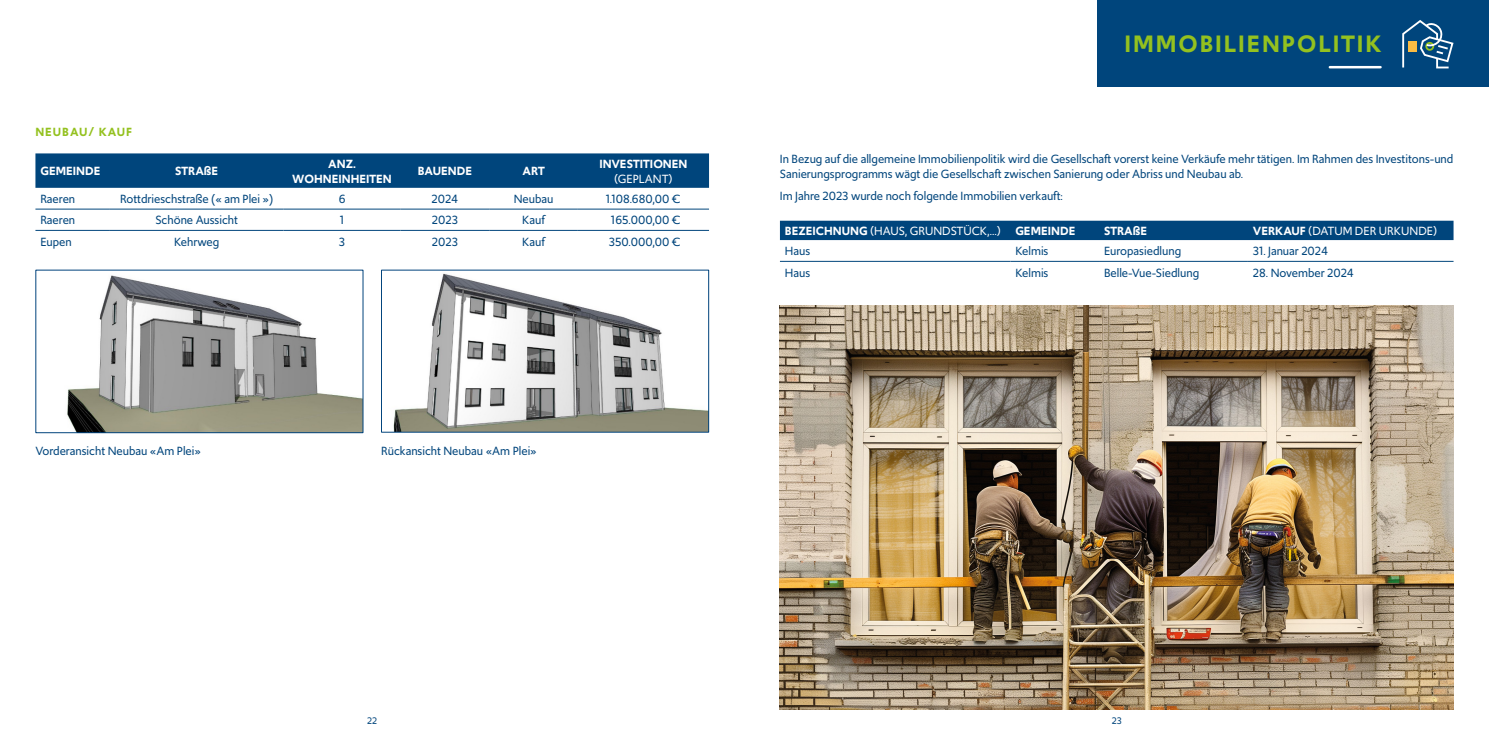
<style>
.page{position:relative;width:1489px;height:745px;background:#fff}
.page>*{position:absolute;margin:0;border:0;box-sizing:border-box;transform-origin:0 0}
.t1{font:600 25px "Upgrade";letter-spacing:.075em;color:#94c11f}
.t2{font:12.5px/15px "Upgrade";color:#00457c}
.t3{font:600 12.5px/15px "Upgrade";color:#fff;text-align:center}
.t4{font:12.5px "Upgrade";color:#fff}
.t5{font:600 12.5px "Upgrade";letter-spacing:.075em;color:#94c11f}
.t6{font:10px "Upgrade";color:#00457c}
.s1{font-weight:400}
.s2{font-weight:600}
</style>
<div class="page">
<div style="left:35px;top:153px;width:674px;height:35px;background:#00457c"></div>
<hr style="left:35px;top:209px;width:75px;height:1px;background:#00457c">
<hr style="left:110px;top:209px;width:173px;height:1px;background:#00457c">
<hr style="left:283px;top:209px;width:117px;height:1px;background:#00457c">
<hr style="left:400px;top:209px;width:89px;height:1px;background:#00457c">
<hr style="left:489px;top:209px;width:89px;height:1px;background:#00457c">
<hr style="left:578px;top:209px;width:131px;height:1px;background:#00457c">
<hr style="left:35px;top:230px;width:75px;height:1px;background:#00457c">
<hr style="left:110px;top:230px;width:173px;height:1px;background:#00457c">
<hr style="left:283px;top:230px;width:117px;height:1px;background:#00457c">
<hr style="left:400px;top:230px;width:89px;height:1px;background:#00457c">
<hr style="left:489px;top:230px;width:89px;height:1px;background:#00457c">
<hr style="left:578px;top:230px;width:131px;height:1px;background:#00457c">
<img style="left:67px;top:275px;width:294px;height:156px">
<div style="left:35px;top:269px;width:328px;height:164px;border:1px solid #00437c"></div>
<img style="left:393px;top:273px;width:314px;height:157px">
<div style="left:381px;top:269px;width:328px;height:163px;border:1px solid #00437c"></div>
<img style="left:780px;top:305px;width:673px;height:404px">
<div style="left:780px;top:220px;width:673px;height:20px;background:#00457c"></div>
<hr style="left:780px;top:261px;width:230px;height:1px;background:#00457c">
<hr style="left:1010px;top:261px;width:88px;height:1px;background:#00457c">
<hr style="left:1098px;top:261px;width:149px;height:1px;background:#00457c">
<hr style="left:1247px;top:261px;width:206px;height:1px;background:#00457c">
<div style="left:1097px;top:0;width:391px;height:86px;background:#00457c"></div>
<hr style="left:1329px;top:66px;width:51px;height:2px;background:#fff">
<svg style="left:1402px;top:20px;width:52px;height:49px"></svg>
<p class="t5" style="left:35px;top:123px;width:98px">NEUBAU/ KAUF</p>
<p class="t3" style="left:40px;top:164px;width:61px">GEMEINDE</p>
<p class="t3" style="left:175px;top:164px;width:45px">STRAßE</p>
<p class="t3" style="left:292px;top:156px;width:101px">ANZ.<br>WOHNEINHEITEN</p>
<p class="t3" style="left:418px;top:164px;width:56px">BAUENDE</p>
<p class="t3" style="left:522px;top:164px;width:24px">ART</p>
<p class="t3" style="left:599px;top:156px;width:90px">INVESTITIONEN</p>
<p class="t4" style="left:614px;top:170px;width:60px">(GEPLANT)</p>
<p class="t2" style="left:40px;top:191px;width:36px">Raeren</p>
<p class="t2" style="left:120px;top:191px;width:155px">Rottdrieschstraße (« am Plei »)</p>
<p class="t2" style="left:338px;top:191px;width:8px">6</p>
<p class="t2" style="left:431px;top:191px;width:28px">2024</p>
<p class="t2" style="left:513px;top:191px;width:41px">Neubau</p>
<p class="t2" style="left:605px;top:191px;width:76px">1.108.680,00 €</p>
<p class="t2" style="left:40px;top:212px;width:36px">Raeren</p>
<p class="t2" style="left:155px;top:212px;width:84px">Schöne Aussicht</p>
<p class="t2" style="left:340px;top:212px;width:6px">1</p>
<p class="t2" style="left:432px;top:212px;width:27px">2023</p>
<p class="t2" style="left:522px;top:212px;width:24px">Kauf</p>
<p class="t2" style="left:611px;top:212px;width:71px">165.000,00 €</p>
<p class="t2" style="left:40px;top:234px;width:33px">Eupen</p>
<p class="t2" style="left:174px;top:234px;width:47px">Kehrweg</p>
<p class="t2" style="left:339px;top:234px;width:8px">3</p>
<p class="t2" style="left:432px;top:234px;width:27px">2023</p>
<p class="t2" style="left:522px;top:234px;width:24px">Kauf</p>
<p class="t2" style="left:609px;top:234px;width:73px">350.000,00 €</p>
<p class="t2" style="left:35px;top:442px;width:167px">Vorderansicht Neubau «Am Plei»</p>
<p class="t2" style="left:381px;top:442px;width:157px">Rückansicht Neubau «Am Plei»</p>
<h1 class="t1" style="left:1124px;top:27px;width:259px">IMMOBILIENPOLITIK</h1>
<p class="t2" style="left:780px;top:151px;width:675px">In Bezug auf die allgemeine Immobilienpolitik wird die Gesellschaft vorerst keine Verkäufe mehr tätigen. Im Rahmen des Investitons-und<br>Sanierungsprogramms wägt die Gesellschaft zwischen Sanierung oder Abriss und Neubau ab.</p>
<p class="t2" style="left:780px;top:188px;width:284px">Im Jahre 2023 wurde noch folgende Immobilien verkauft:</p>
<p class="t3" style="left:785px;top:223px;width:292px">BEZEICHNUNG <span class="s1">(HAUS, GRUNDSTÜCK,…)</span> GEMEINDE</p>
<p class="t3" style="left:1103px;top:223px;width:45px">STRAßE</p>
<p class="t4" style="left:1252px;top:222px;width:186px"><span class="s2">VERKAUF</span> (DATUM DER URKUNDE)</p>
<p class="t2" style="left:785px;top:243px;width:27px">Haus</p>
<p class="t2" style="left:1015px;top:243px;width:35px">Kelmis</p>
<p class="t2" style="left:1103px;top:243px;width:79px">Europasiedlung</p>
<p class="t2" style="left:1252px;top:243px;width:77px">31. Januar 2024</p>
<p class="t2" style="left:785px;top:265px;width:27px">Haus</p>
<p class="t2" style="left:1015px;top:265px;width:35px">Kelmis</p>
<p class="t2" style="left:1103px;top:265px;width:97px">Belle-Vue-Siedlung</p>
<p class="t2" style="left:1252px;top:265px;width:102px">28. November 2024</p>
<p class="t6" style="left:367px;top:713px;width:11px">22</p>
<p class="t6" style="left:1111px;top:713px;width:11px">23</p>
</div>
